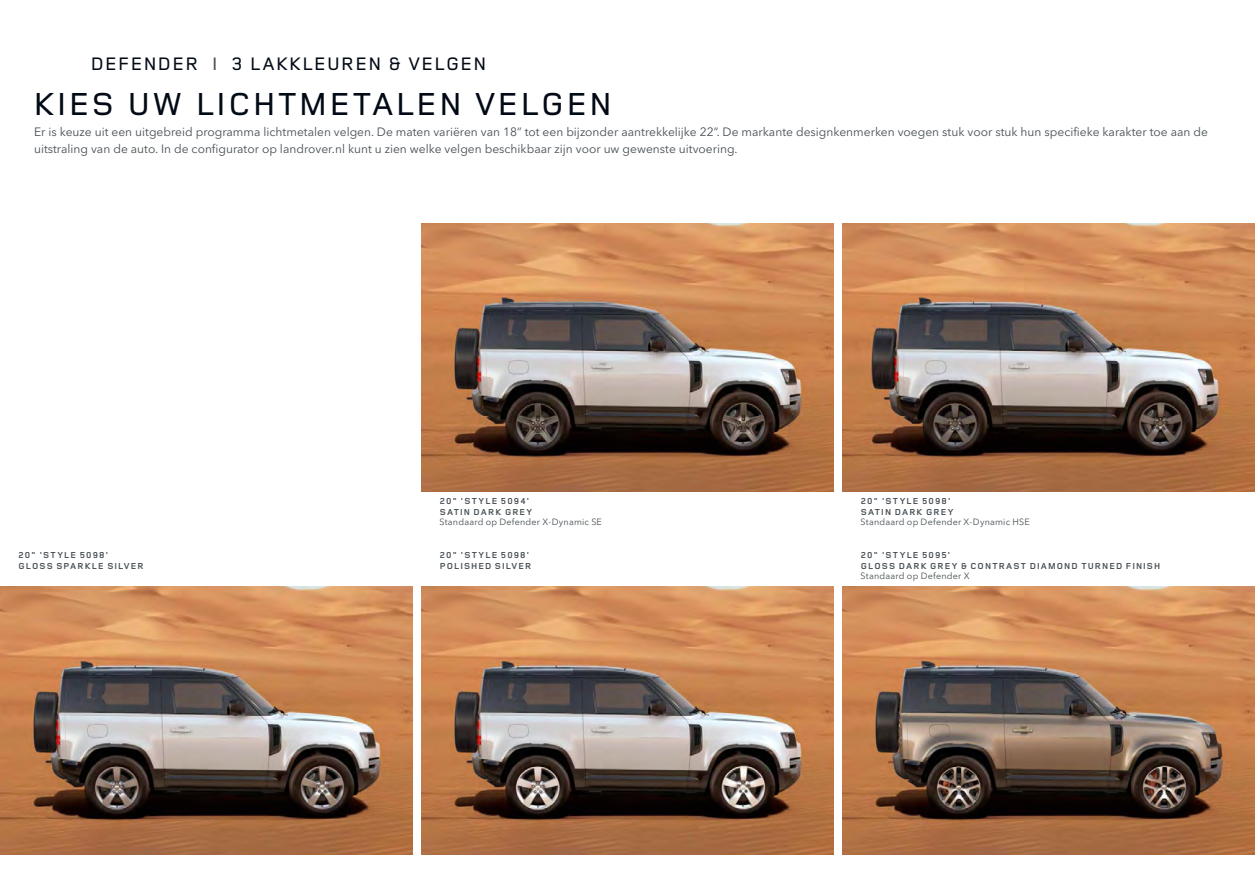
<style>
.page{position:relative;width:1255px;height:893px;background:#fff}
.page>*{position:absolute;margin:0;border:0;box-sizing:border-box;transform-origin:0 0}
.t1{font:500 33px "Land Rover Wide";color:#020a16}
.t2{font:500 18.75px "Land Rover Wide";color:#020a16}
.t3{font:12px/16.5px "Avenir Next W1 G";color:#464e53}
.t4{font:700 9px/10.5px "Land Rover Wide";letter-spacing:.045em;color:#464e53}
.t5{font:9px "Avenir Next W1 G";letter-spacing:.025em;color:#464e53}
.s1{color:#464e53}
</style>
<div class="page">
<img style="left:0;top:587px;width:412px;height:268px">
<img style="left:842px;top:587px;width:412px;height:268px">
<img style="left:421px;top:587px;width:412px;height:268px">
<img style="left:842px;top:223px;width:412px;height:268px">
<img style="left:421px;top:223px;width:412px;height:268px">
<h2 class="t2" style="left:90px;top:50px;width:398px">DEFENDER <span class="s1">I</span> 3 LAKKLEUREN &amp; VELGEN</h2>
<h1 class="t1" style="left:33px;top:81px;width:582px">KIES UW LICHTMETALEN VELGEN</h1>
<p class="t3" style="left:34px;top:124px;width:1175px">Er is keuze uit een uitgebreid programma lichtmetalen velgen. De maten variëren van 18” tot een bijzonder aantrekkelijke 22”. De markante designkenmerken voegen stuk voor stuk hun specifieke karakter toe aan de uitstraling van de auto. In de configurator op landrover.nl kunt u zien welke velgen beschikbaar zijn voor uw gewenste uitvoering.</p>
<p class="t4" style="left:439px;top:496px;width:95px">20" 'STYLE 5094'<br>SATIN DARK GREY</p>
<p class="t5" style="left:439px;top:517px;width:164px">Standaard op Defender X-Dynamic SE</p>
<p class="t4" style="left:860px;top:496px;width:95px">20" 'STYLE 5098'<br>SATIN DARK GREY</p>
<p class="t5" style="left:860px;top:517px;width:171px">Standaard op Defender X-Dynamic HSE</p>
<p class="t4" style="left:18px;top:550px;width:127px">20" 'STYLE 5098'<br>GLOSS SPARKLE SILVER</p>
<p class="t4" style="left:439px;top:550px;width:94px">20" 'STYLE 5098'<br>POLISHED SILVER</p>
<p class="t4" style="left:860px;top:550px;width:301px">20" 'STYLE 5095'<br>GLOSS DARK GREY &amp; CONTRAST DIAMOND TURNED FINISH</p>
<p class="t5" style="left:860px;top:571px;width:110px">Standaard op Defender X</p>
</div>
